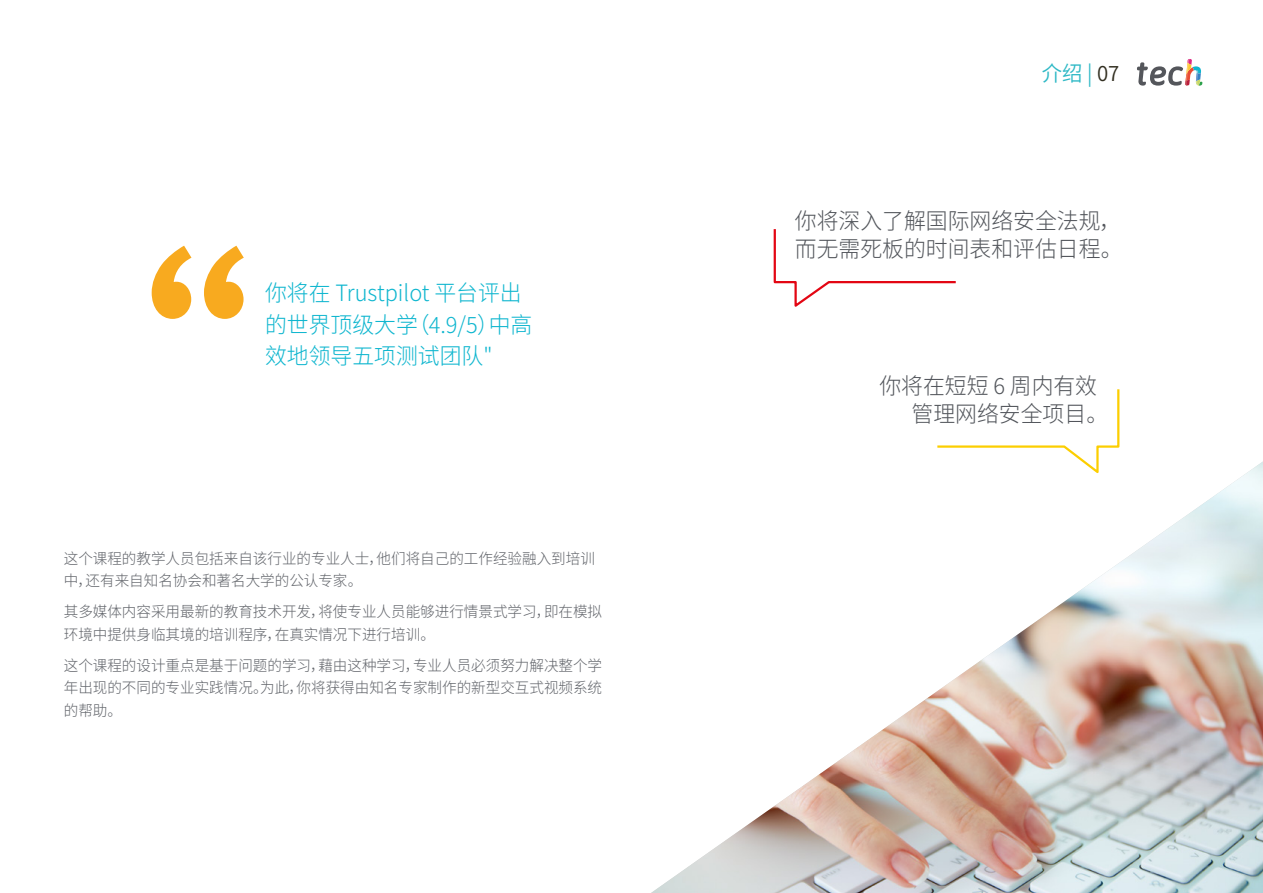
<style>
.page{position:relative;width:1263px;height:893px;background:#fff}
.page>*{position:absolute;margin:0;border:0;box-sizing:border-box;transform-origin:0 0}
.t1{font:300 22.5px/28.5px "Source Han Sans CN";color:#52555b}
.t2{font:300 22.5px/31.5px "Source Han Sans CN";color:#0fb6cf}
.t3{font:21px "Source Han Sans CN";color:#2db8c5}
.t4{font:300 15px/22.5px "Source Han Sans CN";color:#61646a}
.s1{color:#312e20}
</style>
<div class="page">
<img style="left:651px;top:461px;width:612px;height:432px">
<svg style="left:935px;top:389px;width:185px;height:88px"></svg>
<svg style="left:773px;top:229px;width:183px;height:78px"></svg>
<svg style="left:152px;top:246px;width:92px;height:73px"></svg>
<svg style="left:1137px;top:59px;width:65px;height:27px"></svg>
<h1 class="t2" style="left:265px;top:278px;width:269px">你将在 Trustpilot 平台评出的世界顶级大学（4.9/5）中高效地领导五项测试团队"</h1>
<p class="t4" style="left:64px;top:547px;width:533px">这个课程的教学人员包括来自该行业的专业人士，他们将自己的工作经验融入到培训中，还有来自知名协会和著名大学的公认专家。</p>
<p class="t4" style="left:64px;top:601px;width:540px">其多媒体内容采用最新的教育技术开发，将使专业人员能够进行情景式学习，即在模拟环境中提供身临其境的培训程序，在真实情况下进行培训。</p>
<p class="t4" style="left:64px;top:654px;width:540px;text-align:justify">这个课程的设计重点是基于问题的学习，藉由这种学习，专业人员必须努力解决整个学年出现的不同的专业实践情况。为此，你将获得由知名专家制作的新型交互式视频系统的帮助。</p>
<h2 class="t3" style="left:1042px;top:61px;width:79px">介绍 | <span class="s1">07</span></h2>
<h1 class="t1" style="left:795px;top:207px;width:329px">你将深入了解国际网络安全法规，而无需死板的时间表和评估日程。</h1>
<h1 class="t1" style="left:911px;top:372px;width:198px;text-indent:-32px">你将在短短 6 周内有效管理网络安全项目。</h1>
</div>
